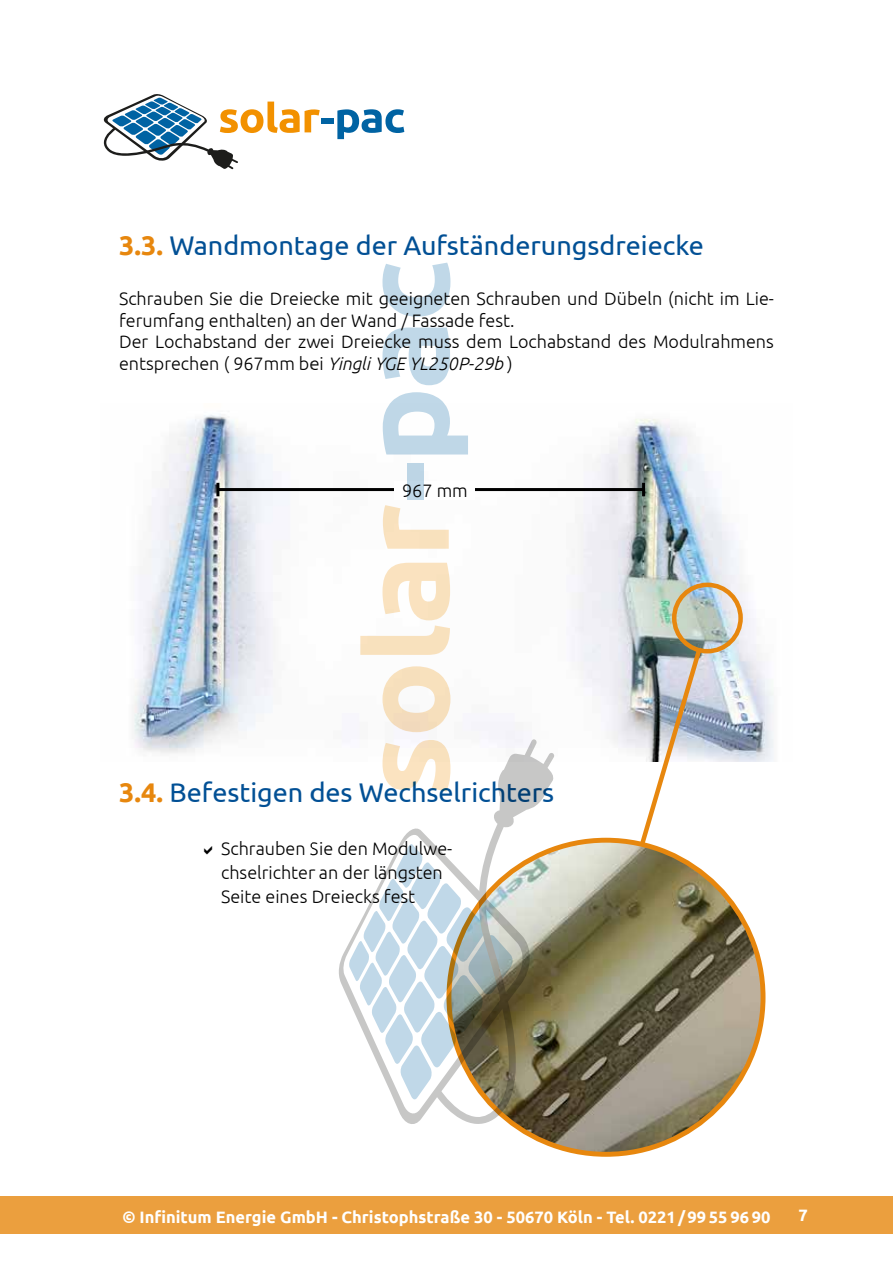
<style>
.page{position:relative;width:893px;height:1263px;background:#fff}
.page>*{position:absolute;margin:0;border:0;box-sizing:border-box;transform-origin:0 0}
.t1{font:27px "Ubuntu";color:#025095}
.t2{font:300 18px/21.6px "Ubuntu";color:#000}
.t3{font:700 16.5px "Ubuntu";color:#fff}
.s1{font-weight:700;color:#e7870e}
.s2{font-style:italic}
</style>
<div class="page">
<div style="left:321px;top:118px;width:13px;height:6px;background:#0063a3"></div>
<svg style="left:337px;top:109px;width:67px;height:30px"></svg>
<svg style="left:103px;top:94px;width:217px;height:75px"></svg>
<div style="left:0;top:1196px;width:893px;height:38px;background:#eb9f3e"></div>
<img style="left:133px;top:414px;width:641px;height:347px">
<hr style="left:218px;top:488px;width:426px;height:3px;background:#000">
<svg style="left:216px;top:483px;width:3px;height:13px"></svg>
<svg style="left:642px;top:483px;width:3px;height:13px"></svg>
<img style="left:449px;top:840px;width:314px;height:314px;border-radius:157px">
<img style="left:636px;top:643px;width:69px;height:207px">
<div style="left:672px;top:583px;width:71px;height:70px;border:4px solid #e7870e;border-radius:50%"></div>
<div style="left:313px;top:209px;width:267px;height:969px;background:#fff"></div>
<svg style="left:382px;top:740px;width:53px;height:50px"></svg>
<svg style="left:382px;top:666px;width:68px;height:66px"></svg>
<svg style="left:360px;top:563px;width:90px;height:92px"></svg>
<svg style="left:383px;top:505px;width:66px;height:44px"></svg>
<div style="left:407px;top:463px;width:17px;height:37px;background:#c0d8e8"></div>
<svg style="left:383px;top:392px;width:85px;height:62px"></svg>
<svg style="left:382px;top:328px;width:68px;height:57px"></svg>
<svg style="left:382px;top:263px;width:68px;height:54px"></svg>
<svg style="left:339px;top:828px;width:194px;height:300px"></svg>
<svg style="left:349px;top:844px;width:86px;height:255px"></svg>
<svg style="left:435px;top:737px;width:120px;height:387px"></svg>
<h1 class="t1" style="left:119px;top:229px;width:586px"><span class="s1">3.3.</span> Wandmontage der Aufständerungsdreiecke</h1>
<p class="t2" style="left:119px;top:288px;width:656px">Schrauben Sie die Dreiecke mit geeigneten Schrauben und Dübeln (nicht im Lie&shy;ferumfang enthalten) an der Wand / Fassade fest.<br>Der Lochabstand der zwei Dreiecke muss dem Lochabstand des Modulrahmens entsprechen ( 967mm bei <span class="s2">Yingli YGE YL250P-29b</span> )</p>
<p class="t2" style="left:402px;top:479px;width:67px">967 mm</p>
<h1 class="t1" style="left:119px;top:776px;width:437px"><span class="s1">3.4.</span> Befestigen des Wechselrichters</h1>
<p class="t2" style="left:221px;top:836px;width:233px;line-height:24px">Schrauben Sie den Modulwe&shy;chselrichter an der längsten<br>Seite eines Dreiecks fest</p>
<p class="t3" style="left:122px;top:1207px;width:650px">© Infinitum Energie GmbH - Christophstraße 30 - 50670 Köln - Tel. 0221/99 55 96 90</p>
<p class="t3" style="left:799px;top:1204px;width:11px">7</p>
</div>
